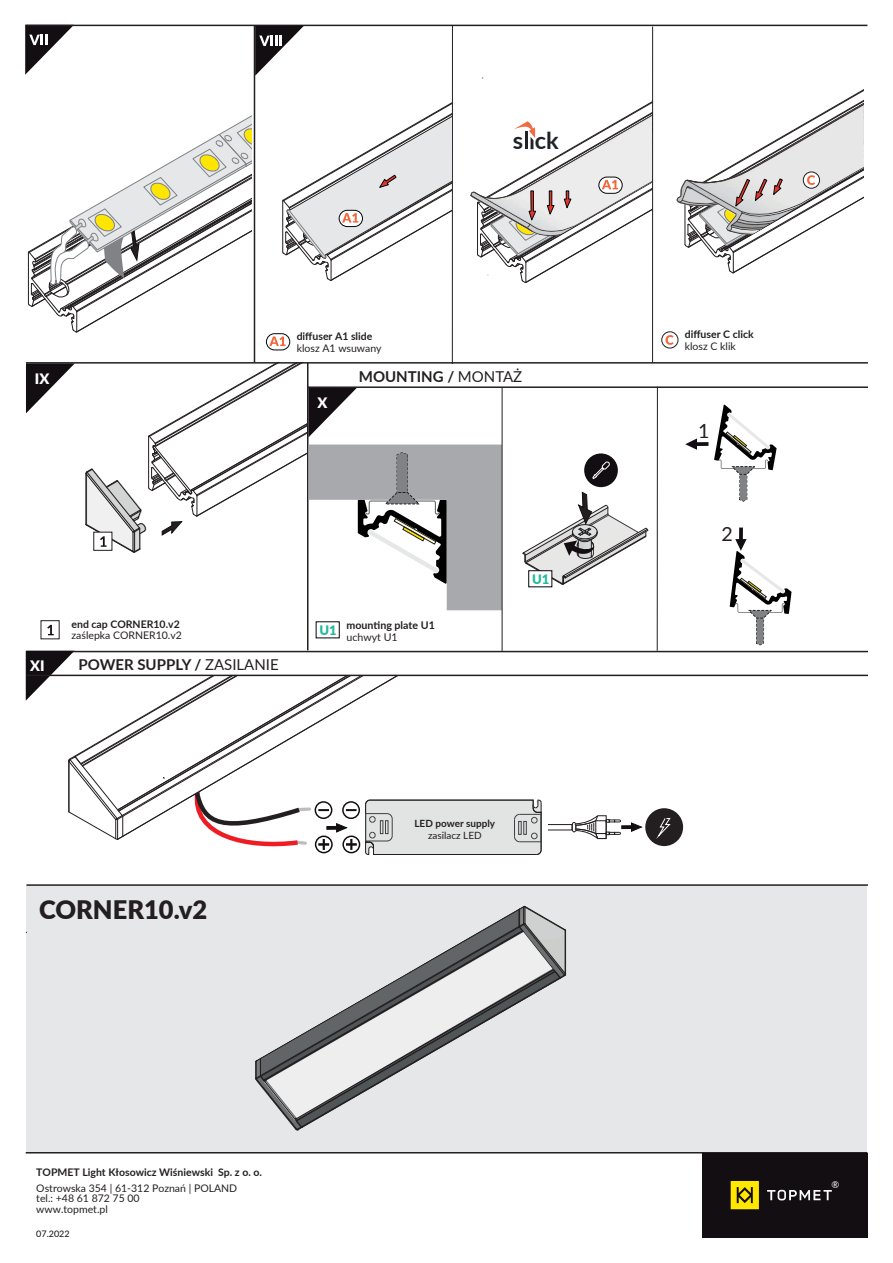
<style>
.page{position:relative;width:893px;height:1263px;background:#fff}
.page>*{position:absolute;margin:0;border:0;box-sizing:border-box;transform-origin:0 0}
.t1{font:900 25.5px "Lato";color:#231f20}
.t2{font:700 23.55px "Lato";color:#212426}
.t3{font:19.5px "Lato";color:#231f20}
.t4{font:700 15px "Lato";color:#231f20}
.t5{font:900 14.4px "Lato";color:#fff}
.t6{font:900 13.05px "Lato";color:#26b99c}
.t7{font:700 10.65px "Lato";color:#231f20}
.t8{font:10.65px "Lato";color:#231f20}
.t9{font:10.5px/10.5px "Lato";color:#231f20}
.t10{font:700 10.5px "Lato";color:#231f20}
.t11{font:700 9.9px "Lato";color:#231f20}
.t12{font:9.9px "Lato";color:#231f20}
.t13{font:9.45px "Lato";color:#fff}
.t14{font:9px "Lato";color:#130e12}
.s1{font-weight:400}
</style>
<div class="page">
<div style="left:26px;top:885px;width:841px;height:267px;background:#e6e7e9"></div>
<hr style="left:254px;top:25px;width:1px;height:337px;background:#231f20">
<hr style="left:26px;top:651px;width:842px;height:1px;background:#231f20">
<hr style="left:26px;top:884px;width:842px;height:2px;background:#231f20">
<hr style="left:26px;top:25px;width:841px;height:1px;background:#231f20">
<hr style="left:452px;top:25px;width:1px;height:339px;background:#231f20">
<hr style="left:652px;top:27px;width:1px;height:336px;background:#231f20">
<hr style="left:26px;top:362px;width:842px;height:2px;background:#231f20">
<hr style="left:26px;top:1152px;width:841px;height:1px;background:#231f20">
<div style="left:702px;top:1153px;width:165px;height:84px;background:#130e12"></div>
<svg style="left:767px;top:1190px;width:65px;height:10px"></svg>
<svg style="left:731px;top:1181px;width:28px;height:28px"></svg>
<hr style="left:307px;top:363px;width:1px;height:287px;background:#231f20">
<hr style="left:26px;top:675px;width:842px;height:1px;background:#231f20">
<div style="left:547px;top:824px;width:25px;height:6px;border:1px solid #231f20"></div>
<svg style="left:571px;top:815px;width:71px;height:25px"></svg>
<div style="left:645px;top:808px;width:38px;height:38px;background:#231f20;border-radius:50%"></div>
<svg style="left:656px;top:818px;width:15px;height:21px"></svg>
<svg style="left:47px;top:625px;width:7px;height:10px"></svg>
<div style="left:266px;top:333px;width:24px;height:17px;border:1px solid #06070b;border-radius:8px"></div>
<div style="left:662px;top:332px;width:16px;height:16px;border:1px solid #231f20;border-radius:50%"></div>
<svg style="left:665px;top:335px;width:9px;height:10px"></svg>
<svg style="left:470px;top:77px;width:182px;height:206px"></svg>
<svg style="left:25px;top:25px;width:426px;height:324px"></svg>
<svg style="left:677px;top:24px;width:187px;height:249px"></svg>
<svg style="left:26px;top:363px;width:49px;height:50px"></svg>
<hr style="left:307px;top:386px;width:561px;height:2px;background:#231f20">
<svg style="left:714px;top:404px;width:63px;height:98px"></svg>
<svg style="left:685px;top:438px;width:23px;height:12px"></svg>
<svg style="left:528px;top:585px;width:24px;height:2px"></svg>
<hr style="left:657px;top:387px;width:1px;height:264px;background:#231f20">
<svg style="left:523px;top:492px;width:125px;height:93px"></svg>
<div style="left:584px;top:453px;width:34px;height:34px;background:#130e12;border-radius:50%"></div>
<svg style="left:592px;top:461px;width:18px;height:18px"></svg>
<hr style="left:502px;top:387px;width:1px;height:264px;background:#231f20">
<svg style="left:26px;top:651px;width:516px;height:204px"></svg>
<svg style="left:255px;top:906px;width:311px;height:224px"></svg>
<svg style="left:266px;top:932px;width:286px;height:186px"></svg>
<svg style="left:730px;top:527px;width:61px;height:118px"></svg>
<svg style="left:86px;top:363px;width:416px;height:247px"></svg>
<p class="t10" style="left:297px;top:328px;width:77px">diffuser A1 slide</p>
<p class="t9" style="left:297px;top:342px;width:86px">klosz A1 wsuwany</p>
<h2 class="t2" style="left:513px;top:123px;width:48px">s ck</h2>
<h3 class="t5" style="left:35px;top:368px;width:16px">IX</h3>
<h3 class="t4" style="left:359px;top:365px;width:165px">MOUNTING / <span class="s1">MONTAŻ</span></h3>
<h3 class="t5" style="left:317px;top:392px;width:11px">X</h3>
<h3 class="t5" style="left:30px;top:655px;width:16px">XI</h3>
<p class="t10" style="left:72px;top:616px;width:110px">end cap CORNER10.v2</p>
<p class="t9" style="left:72px;top:630px;width:112px">zaślepka CORNER10.v2</p>
<h3 class="t4" style="left:79px;top:653px;width:202px">POWER SUPPLY / <span class="s1">ZASILANIE</span></h3>
<p class="t6" style="left:319px;top:620px;width:19px">U1</p>
<p class="t7" style="left:346px;top:617px;width:90px">mounting plate U1</p>
<p class="t8" style="left:346px;top:630px;width:53px">uchwyt U1</p>
<p class="t6" style="left:532px;top:569px;width:19px">U1</p>
<h1 class="t1" style="left:39px;top:891px;width:170px">CORNER10.v2</h1>
<p class="t11" style="left:414px;top:816px;width:82px">LED power supply</p>
<p class="t12" style="left:428px;top:828px;width:55px">zasilacz LED</p>
<p class="t10" style="left:685px;top:327px;width:70px">diffuser C click</p>
<p class="t9" style="left:685px;top:340px;width:53px">klosz C klik</p>
<h3 class="t3" style="left:698px;top:417px;width:13px">1</h3>
<h3 class="t3" style="left:722px;top:520px;width:13px">2</h3>
<p class="t10" style="left:36px;top:1164px;width:227px">TOPMET Light Kłosowicz Wiśniewski Sp. z o. o.</p>
<p class="t9" style="left:36px;top:1182px;width:202px">Ostrowska 354 | 61-312 Poznań | POLAND tel.: +48 61 872 75 00<br>www.topmet.pl</p>
<p class="t13" style="left:831px;top:1177px;width:9px">®</p>
<p class="t14" style="left:36px;top:1227px;width:35px">07.2022</p>
</div>
